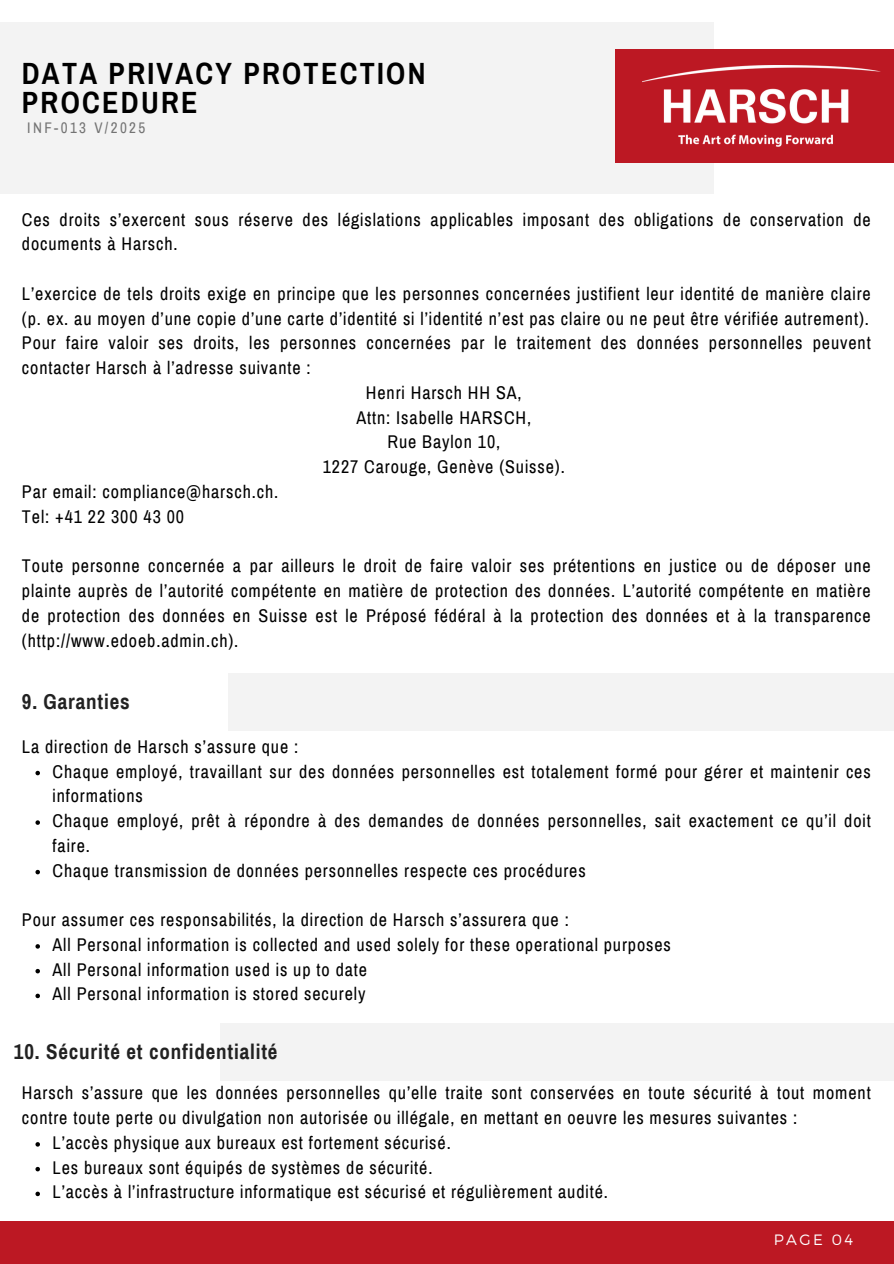
<style>
.page{position:relative;width:894px;height:1264px;background:#fff}
.page>*{position:absolute;margin:0;border:0;box-sizing:border-box;transform-origin:0 0}
.t1{font:700 30px/29.2px "Archivo Narrow";letter-spacing:.075em;color:#000}
.t2{font:700 21px "Archivo Narrow";letter-spacing:.04em;color:#222}
.t3{font:18px/24.8px "Archivo Narrow";letter-spacing:.05em;color:#000}
.t4{font:15px "Archivo Narrow";letter-spacing:.16em;color:#737373}
.t5{font:300 15px "Montserrat";letter-spacing:.16em;color:#fff}
</style>
<div class="page">
<div style="left:0;top:1221px;width:893px;height:42px;background:#bc1823"></div>
<div style="left:0;top:22px;width:713px;height:171px;background:#f3f3f3"></div>
<div style="left:615px;top:49px;width:278px;height:114px;background:#bc1823"></div>
<img style="left:642px;top:66px;width:238px;height:81px">
<div style="left:228px;top:673px;width:665px;height:57px;background:#f3f3f3"></div>
<svg style="left:35px;top:770px;width:5px;height:5px"></svg>
<svg style="left:35px;top:820px;width:5px;height:4px"></svg>
<svg style="left:35px;top:869px;width:5px;height:5px"></svg>
<svg style="left:35px;top:944px;width:5px;height:4px"></svg>
<svg style="left:35px;top:968px;width:5px;height:5px"></svg>
<svg style="left:35px;top:993px;width:5px;height:5px"></svg>
<div style="left:220px;top:1023px;width:673px;height:57px;background:#f3f3f3"></div>
<svg style="left:35px;top:1142px;width:5px;height:4px"></svg>
<svg style="left:35px;top:1166px;width:5px;height:5px"></svg>
<svg style="left:35px;top:1191px;width:5px;height:5px"></svg>
<p class="t1" style="left:22px;top:59px;width:405px">DATA PRIVACY PROTECTION<br>PROCEDURE</p>
<h2 class="t4" style="left:27px;top:120px;width:120px">INF-013 V/2025</h2>
<p class="t3" style="left:22px;top:207px;width:850px">Ces droits s’exercent sous réserve des législations applicables imposant des obligations de conservation de documents à Harsch.</p>
<h1 class="t3" style="left:22px;top:281px;width:850px">L’exercice de tels droits exige en principe que les personnes concernées justifient leur identité de manière claire</h1>
<h1 class="t3" style="left:22px;top:306px;width:848px">(p. ex. au moyen d’une copie d’une carte d’identité si l’identité n’est pas claire ou ne peut être vérifiée autrement).</h1>
<h1 class="t3" style="left:22px;top:331px;width:850px">Pour faire valoir ses droits, les personnes concernées par le traitement des données personnelles peuvent</h1>
<h1 class="t3" style="left:22px;top:356px;width:290px">contacter Harsch à l’adresse suivante :</h1>
<h1 class="t3" style="left:366px;top:380px;width:157px">Henri Harsch HH SA,</h1>
<h1 class="t3" style="left:356px;top:405px;width:176px">Attn: Isabelle HARSCH,</h1>
<h1 class="t3" style="left:387px;top:430px;width:114px">Rue Baylon 10,</h1>
<h1 class="t3" style="left:323px;top:455px;width:243px">1227 Carouge, Genève (Suisse).</h1>
<h1 class="t3" style="left:22px;top:479px;width:258px">Par email: compliance@harsch.ch.</h1>
<h1 class="t3" style="left:22px;top:504px;width:164px">Tel: +41 22 300 43 00</h1>
<p class="t3" style="left:22px;top:554px;width:850px;text-align:justify">Toute personne concernée a par ailleurs le droit de faire valoir ses prétentions en justice ou de déposer une plainte auprès de l’autorité compétente en matière de protection des données. L’autorité compétente en matière de protection des données en Suisse est le Préposé fédéral à la protection des données et à la transparence (http://www.edoeb.admin.ch).</p>
<h3 class="t2" style="left:22px;top:690px;width:109px">9. Garanties</h3>
<h3 class="t3" style="left:22px;top:734px;width:278px">La direction de Harsch s’assure que :</h3>
<h3 class="t3" style="left:53px;top:759px;width:819px">Chaque employé, travaillant sur des données personnelles est totalement formé pour gérer et maintenir ces informations</h3>
<p class="t3" style="left:53px;top:808px;width:819px">Chaque employé, prêt à répondre à des demandes de données personnelles, sait exactement ce qu’il doit faire.</p>
<h2 class="t3" style="left:53px;top:858px;width:534px">Chaque transmission de données personnelles respecte ces procédures</h2>
<h3 class="t3" style="left:22px;top:907px;width:548px">Pour assumer ces responsabilités, la direction de Harsch s’assurera que :</h3>
<p class="t3" style="left:53px;top:932px;width:619px">All Personal information is collected and used solely for these operational purposes</p>
<p class="t3" style="left:53px;top:957px;width:316px">All Personal information used is up to date</p>
<p class="t3" style="left:53px;top:982px;width:314px">All Personal information is stored securely</p>
<h3 class="t2" style="left:14px;top:1040px;width:265px">10. Sécurité et confidentialité</h3>
<p class="t3" style="left:22px;top:1080px;width:850px">Harsch s’assure que les données personnelles qu’elle traite sont conservées en toute sécurité à tout moment contre toute perte ou divulgation non autorisée ou illégale, en mettant en oeuvre les mesures suivantes :</p>
<p class="t3" style="left:53px;top:1130px;width:399px">L’accès physique aux bureaux est fortement sécurisé.</p>
<p class="t3" style="left:53px;top:1155px;width:381px">Les bureaux sont équipés de systèmes de sécurité.</p>
<p class="t3" style="left:53px;top:1179px;width:556px">L’accès à l’infrastructure informatique est sécurisé et régulièrement audité.</p>
<p class="t5" style="left:773px;top:1230px;width:81px">PAGE 04</p>
</div>
